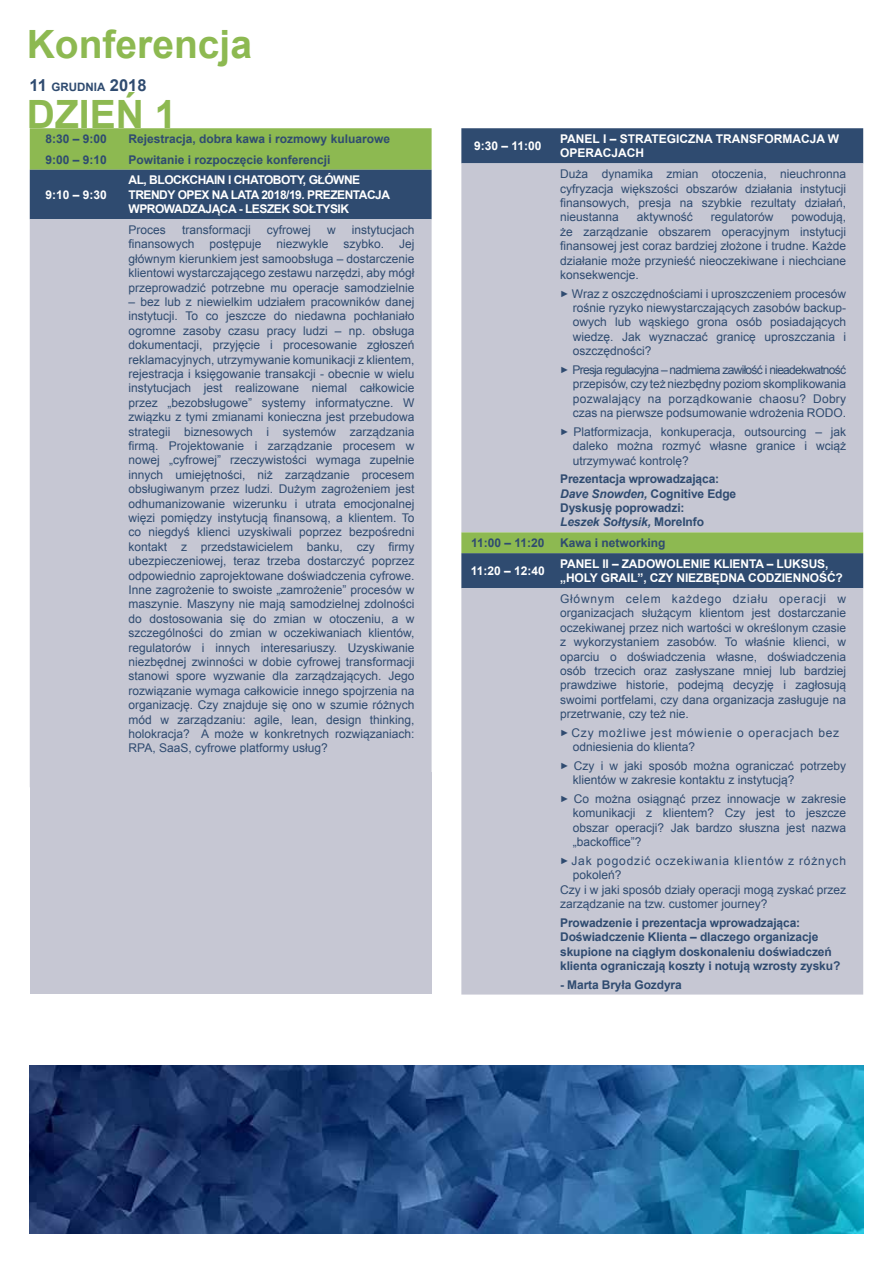
<style>
.page{position:relative;width:893px;height:1263px;background:#fff}
.page>*{position:absolute;margin:0;border:0;box-sizing:border-box;transform-origin:0 0}
.t1{font:700 39px "Arial";color:#8db951}
.t2{font:700 39px "Arial";color:#8db951}
.t3{font:12px/14.4px "Arial";color:#2f4b70;text-align:justify}
.t4{font:700 12px/14.4px "Arial";letter-spacing:-.01em;color:#2f4b70}
.t5{font:700 12px/14.4px "Arial";letter-spacing:-.01em;color:#fff}
.t6{font:700 12px/14.4px "Arial";letter-spacing:-.04em;color:#fff}
.t7{font:12px/14.4px "Arial";letter-spacing:.06em;color:#2f4b70}
.t8{font:12px "Arial";letter-spacing:.07em;color:#2f4b70}
.t9{font:700 11.55px "Arial";color:#2f4b70}
.s1{font-size:16.5px}
.s2{font-size:9px}
.s3{font-style:italic}
</style>
<div class="page">
<div style="left:30px;top:772px;width:402px;height:222px;background:#c6c7d3"></div>
<img style="left:30px;top:1065px;width:833px;height:168px">
<div style="left:461px;top:128px;width:402px;height:35px;background:#2f4b70"></div>
<div style="left:461px;top:163px;width:402px;height:831px;background:#c6c7d3"></div>
<div style="left:461px;top:532px;width:402px;height:21px;background:#8db951"></div>
<svg style="left:30px;top:128px;width:402px;height:91px;background:#5a7d62"></svg>
<div style="left:30px;top:219px;width:402px;height:553px;background:#c6c7d3"></div>
<h1 class="t1" style="left:27px;top:19px;width:227px">Konferencja</h1>
<p class="t9" style="left:29px;top:79px;width:119px"><span class="s1">11</span> GRUDNIA <span class="s1">2018</span></p>
<h1 class="t2" style="left:27px;top:89px;width:151px">DZIEŃ 1</h1>
<p class="t4" style="left:45px;top:132px;width:63px">8:30 – 9:00</p>
<p class="t4" style="left:129px;top:132px;width:263px">Rejestracja, dobra kawa i rozmowy kuluarowe</p>
<p class="t4" style="left:45px;top:153px;width:63px">9:00 – 9:10</p>
<p class="t4" style="left:129px;top:153px;width:204px">Powitanie i rozpoczęcie konferencji</p>
<p class="t5" style="left:45px;top:188px;width:63px">9:10 – 9:30</p>
<p class="t6" style="left:129px;top:173px;width:263px">AL, BLOCKCHAIN I CHATOBOTY, GŁÓWNE<br>TRENDY OPEX NA LATA 2018/19. PREZENTACJA<br>WPROWADZAJĄCA - LESZEK SOŁTYSIK</p>
<p class="t3" style="left:129px;top:223px;width:39px">Proces</p>
<p class="t3" style="left:182px;top:223px;width:70px">transformacji</p>
<p class="t3" style="left:267px;top:223px;width:46px">cyfrowej</p>
<p class="t3" style="left:327px;top:223px;width:10px">w</p>
<p class="t3" style="left:129px;top:223px;width:288px;text-indent:223px">instytucjach finansowych postępuje niezwykle szybko. Jej głównym kierunkiem jest samoobsługa – dostarczenie klientowi wystarczającego zestawu narzędzi, aby mógł przeprowadzić potrzebne mu operacje samodzielnie</p>
<p class="t3" style="left:129px;top:295px;width:288px">– bez lub z niewielkim udziałem pracowników danej instytucji. To co jeszcze do niedawna pochłaniało ogromne zasoby czasu pracy ludzi – np. obsługa dokumentacji, przyjęcie i procesowanie zgłoszeń reklamacyjnych, utrzymywanie komunikacji z klientem, rejestracja i księgowanie transakcji - obecnie w wielu instytucjach jest realizowane niemal całkowicie przez „bezobsługowe” systemy informatyczne. W związku z tymi zmianami konieczna jest przebudowa strategii biznesowych i systemów zarządzania firmą. Projektowanie i zarządzanie procesem w nowej „cyfrowej” rzeczywistości wymaga zupełnie innych umiejętności, niż zarządzanie procesem obsługiwanym przez ludzi. Dużym zagrożeniem jest odhumanizowanie wizerunku i utrata emocjonalnej więzi pomiędzy instytucją finansową, a klientem. To co niegdyś klienci uzyskiwali poprzez bezpośredni kontakt z przedstawicielem banku, czy firmy ubezpieczeniowej, teraz trzeba dostarczyć poprzez odpowiednio zaprojektowane doświadczenia cyfrowe.<br>Inne zagrożenie to swoiste „zamrożenie” procesów w maszynie. Maszyny nie mają samodzielnej zdolności do dostosowania się do zmian w otoczeniu, a w szczególności do zmian w oczekiwaniach klientów, regulatorów i innych interesariuszy. Uzyskiwanie niezbędnej zwinności w dobie cyfrowej transformacji stanowi spore wyzwanie dla zarządzających. Jego rozwiązanie wymaga całkowicie innego spojrzenia na organizację. Czy znajduje się ono w szumie różnych mód w zarządzaniu: agile, lean, design thinking, holokracja? A może w konkretnych rozwiązaniach:<br>RPA, SaaS, cyfrowe platformy usług?</p>
<p class="t5" style="left:474px;top:139px;width:69px">9:30 – 11:00</p>
<p class="t5" style="left:560px;top:132px;width:281px">PANEL I – STRATEGICZNA TRANSFORMACJA W<br>OPERACJACH</p>
<p class="t3" style="left:560px;top:167px;width:288px">Duża dynamika zmian otoczenia, nieuchronna cyfryzacja większości obszarów działania instytucji finansowych, presja na szybkie rezultaty działań, nieustanna</p>
<p class="t3" style="left:637px;top:210px;width:58px">aktywność</p>
<p class="t3" style="left:711px;top:210px;width:64px">regulatorów</p>
<p class="t3" style="left:560px;top:210px;width:288px;text-indent:231px">powodują, że zarządzanie obszarem operacyjnym instytucji finansowej jest coraz bardziej złożone i trudne. Każde działanie może przynieść nieoczekiwane i niechciane konsekwencje.</p>
<p class="t3" style="left:573px;top:286px;width:275px;text-indent:-13px"><span class="s2">►</span> Wraz z oszczędnościami i uproszczeniem procesów rośnie ryzyko niewystarczających zasobów backup&shy;owych lub wąskiego grona osób posiadających wiedzę. Jak wyznaczać granicę uproszczania i oszczędności?</p>
<p class="t3" style="left:573px;top:363px;width:275px;text-indent:-13px"><span class="s2">►</span> Presja regulacyjna – nadmierna zawiłość i nieadekwatność przepisów, czy też niezbędny poziom skomplikowania pozwalający na porządkowanie chaosu? Dobry czas na pierwsze podsumowanie wdrożenia RODO.</p>
<p class="t3" style="left:573px;top:424px;width:275px;text-indent:-13px"><span class="s2">►</span> Platformizacja, konkuperacja, outsourcing – jak daleko można rozmyć własne granice i wciąż utrzymywać kontrolę?</p>
<p class="t4" style="left:560px;top:472px;width:178px">Prezentacja wprowadzająca:<br><span class="s3">Dave Snowden,</span> Cognitive Edge<br>Dyskusję poprowadzi:<br><span class="s3">Leszek Sołtysik,</span> MoreInfo</p>
<p class="t4" style="left:471px;top:536px;width:75px">11:00 – 11:20</p>
<p class="t4" style="left:560px;top:536px;width:107px">Kawa i networking</p>
<p class="t5" style="left:471px;top:564px;width:76px">11:20 – 12:40</p>
<p class="t5" style="left:560px;top:557px;width:284px">PANEL II – ZADOWOLENIE KLIENTA – LUKSUS, „HOLY GRAIL”, CZY NIEZBĘDNA CODZIENNOŚĆ?</p>
<p class="t3" style="left:560px;top:592px;width:288px">Głównym celem każdego działu operacji w organizacjach służącym klientom jest dostarczanie oczekiwanej przez nich wartości w określonym czasie z wykorzystaniem zasobów. To właśnie klienci, w oparciu o doświadczenia własne, doświadczenia osób trzecich oraz zasłyszane mniej lub bardziej prawdziwe historie, podejmą decyzję i zagłosują swoimi portfelami, czy dana organizacja zasługuje na przetrwanie, czy też nie.</p>
<p class="t7" style="left:573px;top:725px;width:268px;text-indent:-13px"><span class="s2">►</span> Czy możliwe jest mówienie o operacjach bez odniesienia do klienta?</p>
<p class="t3" style="left:573px;top:759px;width:275px;text-indent:-13px"><span class="s2">►</span> Czy i w jaki sposób można ograniczać potrzeby klientów w zakresie kontaktu z instytucją?</p>
<p class="t3" style="left:573px;top:792px;width:275px;text-indent:-13px"><span class="s2">►</span> Co można osiągnąć przez innowacje w zakresie komunikacji z klientem? Czy jest to jeszcze obszar operacji? Jak bardzo słuszna jest nazwa „backoffice”?</p>
<p class="t8" style="left:560px;top:853px;width:287px"><span class="s2">►</span> Jak pogodzić oczekiwania klientów z różnych</p>
<p class="t3" style="left:573px;top:868px;width:50px">pokoleń?</p>
<p class="t3" style="left:560px;top:882px;width:287px">Czy i w jaki sposób działy operacji mogą zyskać przez</p>
<p class="t3" style="left:560px;top:897px;width:209px">zarządzanie na tzw. customer journey?</p>
<p class="t4" style="left:560px;top:916px;width:282px">Prowadzenie i prezentacja wprowadzająca:<br>Doświadczenie Klienta – dlaczego organizacje skupione na ciągłym doskonaleniu doświadczeń klienta ograniczają koszty i notują wzrosty zysku?</p>
<p class="t4" style="left:560px;top:977px;width:123px">- Marta Bryła Gozdyra</p>
</div>
